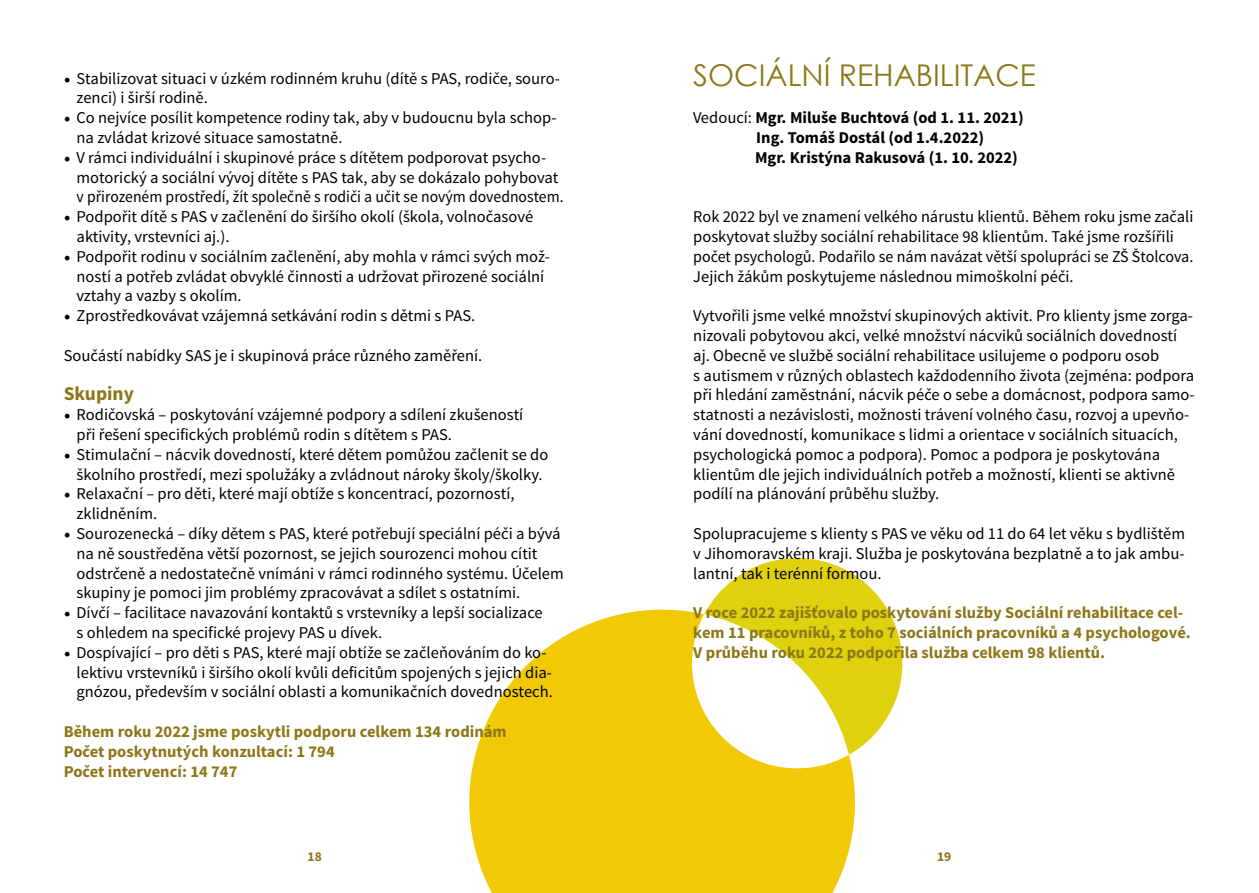
<style>
.page{position:relative;width:1259px;height:893px;background:#fff}
.page>*{position:absolute;margin:0;border:0;box-sizing:border-box;transform-origin:0 0}
.t1{font:30px "Century Gothic";color:#8d7718}
.t2{font:700 19.5px "Source Sans Pro";color:#8d7718}
.t3{font:16.5px/19.8px "Source Sans Pro";color:#000}
.t4{font:700 16.5px/19.8px "Source Sans Pro";color:#8d7718}
.t5{font:700 16.5px/19.8px "Source Sans Pro";color:#000}
.t6{font:700 13.5px "Source Sans Pro";color:#8d7718}
.s1{font-family:"Minion Pro";font-size:18px}
.s2{font-weight:400}
</style>
<div class="page">
<svg style="left:469px;top:609px;width:386px;height:284px;fill:#f1ca05"></svg>
<svg style="left:704px;top:558px;width:199px;height:197px"></svg>
<p class="t3" style="left:77px;top:68px;width:485px;text-indent:-13px"><span class="s1">•</span> Stabilizovat situaci v úzkém rodinném kruhu (dítě s PAS, rodiče, souro&shy;zenci) i širší rodině.</p>
<p class="t3" style="left:77px;top:108px;width:481px;text-indent:-13px"><span class="s1">•</span> Co nejvíce posílit kompetence rodiny tak, aby v budoucnu byla schop&shy;na zvládat krizové situace samostatně.</p>
<p class="t3" style="left:77px;top:148px;width:488px;text-indent:-13px"><span class="s1">•</span> V rámci individuální i skupinové práce s dítětem podporovat psycho&shy;motorický a sociální vývoj dítěte s PAS tak, aby se dokázalo pohybovat v přirozeném prostředí, žít společně s rodiči a učit se novým dovednostem.</p>
<p class="t3" style="left:77px;top:207px;width:458px;text-indent:-13px"><span class="s1">•</span> Podpořit dítě s PAS v začlenění do širšího okolí (škola, volnočasové aktivity, vrstevníci aj.).</p>
<p class="t3" style="left:77px;top:247px;width:475px;text-indent:-13px"><span class="s1">•</span> Podpořit rodinu v sociálním začlenění, aby mohla v rámci svých mož&shy;ností a potřeb zvládat obvyklé činnosti a udržovat přirozené sociální vztahy a vazby s okolím.</p>
<p class="t3" style="left:64px;top:306px;width:413px"><span class="s1">•</span> Zprostředkovávat vzájemná setkávání rodin s dětmi s PAS.</p>
<p class="t3" style="left:64px;top:346px;width:420px">Součástí nabídky SAS je i skupinová práce různého zaměření.</p>
<p class="t2" style="left:64px;top:381px;width:72px">Skupiny</p>
<p class="t3" style="left:77px;top:405px;width:448px;text-indent:-13px"><span class="s1">•</span> Rodičovská – poskytování vzájemné podpory a sdílení zkušeností při řešení specifických problémů rodin s dítětem s PAS.</p>
<p class="t3" style="left:64px;top:445px;width:486px;text-align:center"><span class="s1">•</span> Stimulační – nácvik dovedností, které dětem pomůžou začlenit se do školního prostředí, mezi spolužáky a zvládnout nároky školy/školky.</p>
<p class="t3" style="left:77px;top:484px;width:439px;text-indent:-13px"><span class="s1">•</span> Relaxační – pro děti, které mají obtíže s koncentrací, pozorností, zklidněním.</p>
<p class="t3" style="left:77px;top:524px;width:489px;text-indent:-13px"><span class="s1">•</span> Sourozenecká – díky dětem s PAS, které potřebují speciální péči a bývá na ně soustředěna větší pozornost, se jejich sourozenci mohou cítit odstrčeně a nedostatečně vnímáni v rámci rodinného systému. Účelem skupiny je pomoci jim problémy zpracovávat a sdílet s ostatními.</p>
<p class="t3" style="left:77px;top:603px;width:468px;text-indent:-13px"><span class="s1">•</span> Dívčí – facilitace navazování kontaktů s vrstevníky a lepší socializace s ohledem na specifické projevy PAS u dívek.</p>
<p class="t3" style="left:77px;top:643px;width:478px;text-indent:-13px"><span class="s1">•</span> Dospívající – pro děti s PAS, které mají obtíže se začleňováním do ko&shy;lektivu vrstevníků i širšího okolí kvůli deficitům spojených s jejich dia&shy;gnózou, především v sociální oblasti a komunikačních dovednostech.</p>
<p class="t4" style="left:64px;top:722px;width:444px">Během roku 2022 jsme poskytli podporu celkem 134 rodinám<br>Počet poskytnutých konzultací: 1 794<br>Počet intervencí: 14 747</p>
<h1 class="t1" style="left:693px;top:54px;width:344px">SOCIÁLNÍ REHABILITACE</h1>
<p class="t5" style="left:755px;top:108px;width:270px;text-indent:-62px"><span class="s2">Vedoucí:</span> Mgr. Miluše Buchtová (od 1. 11. 2021)<br>Ing. Tomáš Dostál (od 1.4.2022)<br>Mgr. Kristýna Rakusová (1. 10. 2022)</p>
<p class="t3" style="left:693px;top:207px;width:501px">Rok 2022 byl ve znamení velkého nárustu klientů. Během roku jsme začali poskytovat služby sociální rehabilitace 98 klientům. Také jsme rozšířili počet psychologů. Podařilo se nám navázat větší spolupráci se ZŠ Štolcova.<br>Jejich žákům poskytujeme následnou mimoškolní péči.</p>
<p class="t3" style="left:693px;top:306px;width:503px">Vytvořili jsme velké množství skupinových aktivit. Pro klienty jsme zorga&shy;nizovali pobytovou akci, velké množství nácviků sociálních dovedností aj. Obecně ve službě sociální rehabilitace usilujeme o podporu osob<br>s autismem v různých oblastech každodenního života (zejména: podpora při hledání zaměstnání, nácvik péče o sebe a domácnost, podpora samo&shy;statnosti a nezávislosti, možnosti trávení volného času, rozvoj a upevňo&shy;vání dovedností, komunikace s lidmi a orientace v sociálních situacích, psychologická pomoc a podpora). Pomoc a podpora je poskytována klientům dle jejich individuálních potřeb a možností, klienti se aktivně podílí na plánování průběhu služby.</p>
<p class="t3" style="left:693px;top:524px;width:493px;text-align:justify">Spolupracujeme s klienty s PAS ve věku od 11 do 64 let věku s bydlištěm v Jihomoravském kraji. Služba je poskytována bezplatně a to jak ambu&shy;lantní, tak i terénní formou.</p>
<p class="t4" style="left:693px;top:603px;width:499px">V roce 2022 zajišťovalo poskytování služby Sociální rehabilitace cel&shy;kem 11 pracovníků, z toho 7 sociálních pracovníků a 4 psychologové.<br>V průběhu roku 2022 podpořila služba celkem 98 klientů.</p>
<p class="t6" style="left:308px;top:847px;width:16px">18</p>
<p class="t6" style="left:937px;top:847px;width:16px">19</p>
</div>
